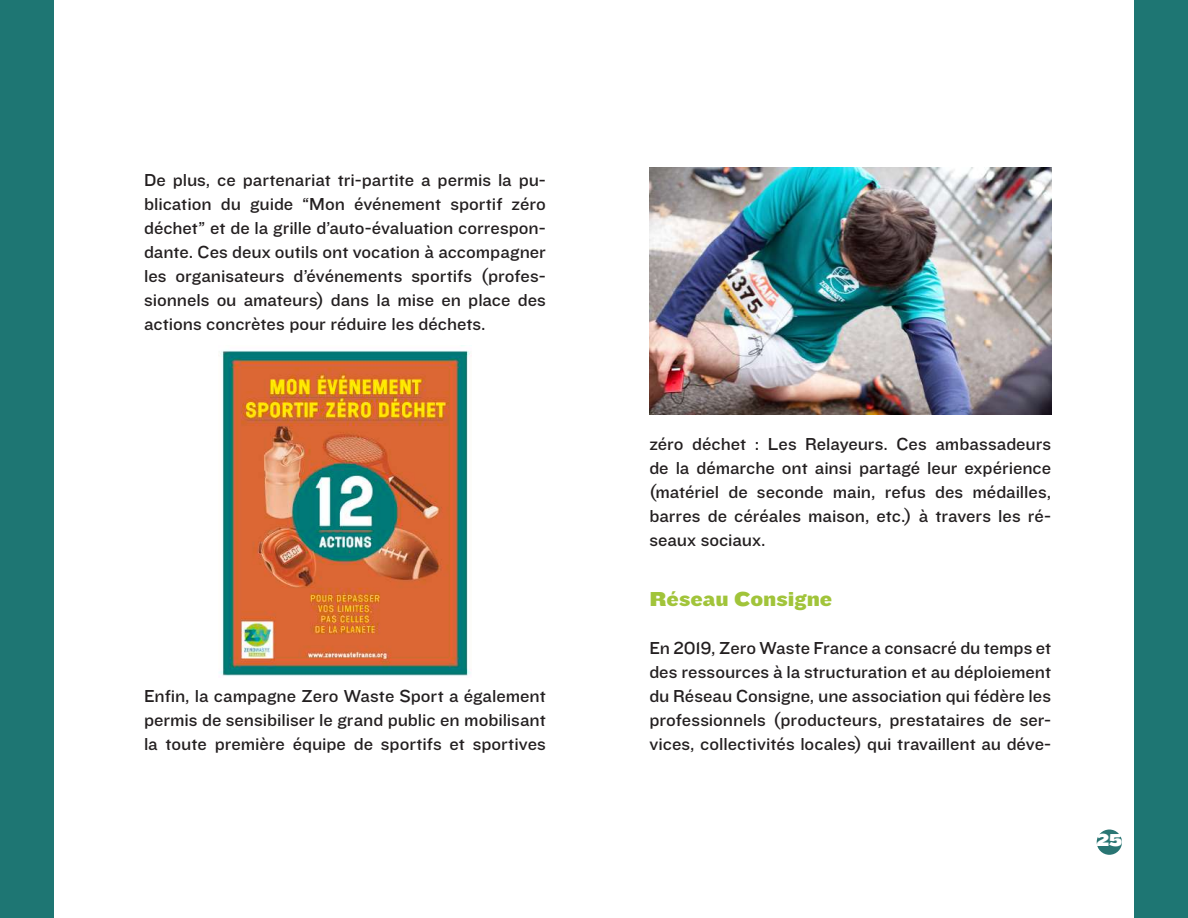
<style>
.page{position:relative;width:1188px;height:918px;background:#fff}
.page>*{position:absolute;margin:0;border:0;box-sizing:border-box;transform-origin:0 0}
.t1{font:21px "Knockout HTF73 Full Heviweight";color:#a1c43a}
.t2{font:18px/24px "Knockout HTF32 Junior Cruiserwt";color:#231f20;text-align:justify}
.t3{font:18px "Knockout HTF93 Ultmt Heviwt";color:#fff}
</style>
<div class="page">
<div style="left:0;top:0;width:54px;height:918px;background:#1e7673"></div>
<div style="left:1134px;top:0;width:54px;height:918px;background:#1e7673"></div>
<img style="left:218px;top:350px;width:254px;height:326px">
<img style="left:649px;top:167px;width:402px;height:248px">
<div style="left:1097px;top:830px;width:25px;height:25px;background:#297573;border-radius:50%"></div>
<p class="t2" style="left:144px;top:168px;width:403px">De plus, ce partenariat tri-partite a permis la pu&shy;blication du guide “Mon événement sportif zéro déchet” et de la grille d’auto-évaluation correspon&shy;dante. Ces deux outils ont vocation à accompagner les organisateurs d’événements sportifs (profes&shy;sionnels ou amateurs) dans la mise en place des actions concrètes pour réduire les déchets.</p>
<p class="t2" style="left:144px;top:684px;width:403px">Enfin, la campagne Zero Waste Sport a également permis de sensibiliser le grand public en mobilisant la toute première équipe de sportifs et sportives</p>
<p class="t2" style="left:649px;top:432px;width:403px">zéro déchet : Les Relayeurs. Ces ambassadeurs de la démarche ont ainsi partagé leur expérience (matériel de seconde main, refus des médailles, barres de céréales maison, etc.) à travers les ré&shy;seaux sociaux.</p>
<p class="t1" style="left:649px;top:587px;width:185px">Réseau Consigne</p>
<p class="t2" style="left:649px;top:636px;width:403px">En 2019, Zero Waste France a consacré du temps et des ressources à la structuration et au déploiement du Réseau Consigne, une association qui fédère les professionnels (producteurs, prestataires de ser&shy;vices, collectivités locales) qui travaillent au déve-</p>
<p class="t3" style="left:1097px;top:830px;width:27px">25</p>
</div>
